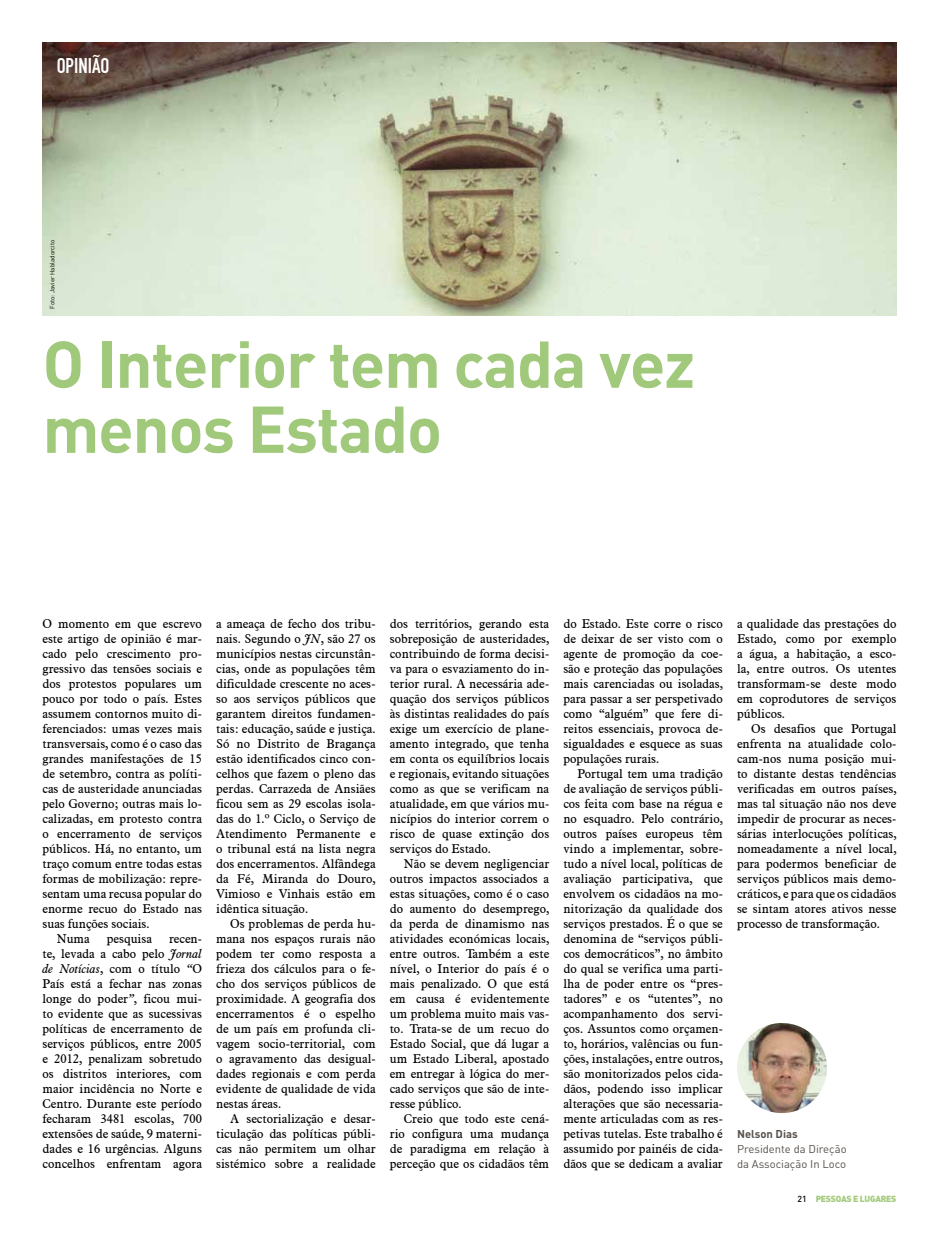
<style>
.page{position:relative;width:939px;height:1234px;background:#fff}
.page>*{position:absolute;margin:0;border:0;box-sizing:border-box;transform-origin:0 0}
.t1{font:700 65px/65px "DIN";letter-spacing:-.02em;color:#a1c97b}
.t2{font:21px "DIN Engschrift Std";color:#fff}
.t3{font:12.5px/15px "Aldine 721 BT";color:#000;text-align:justify}
.t4{font:11.25px/15px "DIN";color:#57514d}
.t5{font:700 11.25px "DIN";color:#57514d}
.t6{font:8.75px "DIN Black Alternate";letter-spacing:-.03em;color:#a1c97b}
.t7{font:6.25px "DIN";color:#000}
.s1{font-style:italic}
.s2{font-family:"DIN";font-weight:500;color:#000}
</style>
<div class="page">
<img style="left:43px;top:43px;width:853px;height:272px">
<img style="left:737px;top:1022px;width:90px;height:90px;border-radius:50%">
<h2 class="t2" style="left:57px;top:53px;width:54px">OPINIÃO</h2>
<p class="t7" style="left:48px;top:308px;width:71px;rotate:-90deg">Foto: Javier Habladorcito</p>
<h1 class="t1" style="left:43px;top:329px;width:654px">O Interior tem cada vez menos Estado</h1>
<p class="t3" style="left:43px;top:615px;width:161px">O momento em que escrevo</p>
<p class="t3" style="left:43px;top:630px;width:161px">este artigo de opinião é mar-</p>
<p class="t3" style="left:43px;top:645px;width:161px">cado pelo crescimento pro-</p>
<p class="t3" style="left:43px;top:660px;width:161px">gressivo das tensões sociais e</p>
<p class="t3" style="left:43px;top:675px;width:161px">dos protestos populares um</p>
<p class="t3" style="left:43px;top:690px;width:161px">pouco por todo o país. Estes</p>
<p class="t3" style="left:43px;top:705px;width:161px">assumem contornos muito di-</p>
<p class="t3" style="left:43px;top:720px;width:161px">ferenciados: umas vezes mais</p>
<p class="t3" style="left:43px;top:735px;width:161px">transversais, como é o caso das</p>
<p class="t3" style="left:43px;top:750px;width:161px">grandes manifestações de 15</p>
<p class="t3" style="left:43px;top:765px;width:161px">de setembro, contra as políti-</p>
<p class="t3" style="left:43px;top:780px;width:161px">cas de austeridade anunciadas</p>
<p class="t3" style="left:43px;top:795px;width:161px">pelo Governo; outras mais lo-</p>
<p class="t3" style="left:43px;top:810px;width:161px">calizadas, em protesto contra</p>
<p class="t3" style="left:43px;top:825px;width:161px">o encerramento de serviços</p>
<p class="t3" style="left:43px;top:840px;width:161px">públicos. Há, no entanto, um</p>
<p class="t3" style="left:43px;top:855px;width:161px">traço comum entre todas estas</p>
<p class="t3" style="left:43px;top:870px;width:161px">formas de mobilização: repre-</p>
<p class="t3" style="left:43px;top:885px;width:161px">sentam uma recusa popular do</p>
<p class="t3" style="left:43px;top:900px;width:161px">enorme recuo do Estado nas</p>
<p class="t3" style="left:43px;top:915px;width:109px">suas funções sociais.</p>
<p class="t3" style="left:57px;top:930px;width:35px">Numa</p>
<p class="t3" style="left:107px;top:930px;width:47px">pesquisa</p>
<p class="t3" style="left:43px;top:930px;width:161px;text-indent:127px">recen&shy;te, levada a cabo pelo <span class="s1">Jornal de Notícias</span>, com o título <span class="s1">“</span>O País está a fechar nas zonas longe do poder<span class="s1">”</span>, ficou mui&shy;to evidente que as sucessivas políticas de encerramento de serviços públicos, entre 2005 e 2012, penalizam sobretudo os distritos interiores, com maior incidência no Norte e Centro. Durante este período fecharam 3481 escolas, 700 extensões de saúde, 9 materni&shy;dades e 16 urgências. Alguns concelhos enfrentam agora</p>
<p class="t3" style="left:216px;top:615px;width:161px">a ameaça de fecho dos tribu&shy;nais. Segundo o <span class="s1">JN</span>, são 27 os municípios nestas circunstân&shy;cias, onde as populações têm dificuldade crescente no aces&shy;so aos serviços públicos que garantem direitos fundamen&shy;tais: educação, saúde e justiça.<br>Só no Distrito de Bragança estão identificados cinco con&shy;celhos que fazem o pleno das perdas. Carrazeda de Ansiães ficou sem as 29 escolas isola&shy;das do 1.º Ciclo, o Serviço de Atendimento Permanente e o tribunal está na lista negra dos encerramentos. Alfândega da Fé, Miranda do Douro, Vimioso e Vinhais estão em idêntica situação.</p>
<p class="t3" style="left:216px;top:915px;width:161px;text-indent:14px">Os problemas de perda hu&shy;mana nos espaços rurais não podem ter como resposta a frieza dos cálculos para o fe&shy;cho dos serviços públicos de proximidade. A geografia dos encerramentos é o espelho de um país em profunda cli&shy;vagem socio-territorial, com o agravamento das desigual&shy;dades regionais e com perda evidente de qualidade de vida nestas áreas.</p>
<p class="t3" style="left:216px;top:1110px;width:161px;text-indent:14px">A sectorialização e desar&shy;ticulação das políticas públi&shy;cas não permitem um olhar sistémico sobre a realidade</p>
<p class="t3" style="left:390px;top:615px;width:161px">dos territórios, gerando esta sobreposição de austeridades, contribuindo de forma decisi&shy;va para o esvaziamento do in&shy;terior rural. A necessária ade&shy;quação dos serviços públicos às distintas realidades do país exige um exercício de plane&shy;amento integrado, que tenha em conta os equilíbrios locais e regionais, evitando situações como as que se verificam na atualidade, em que vários mu&shy;nicípios do interior correm o risco de quase extinção dos serviços do Estado.</p>
<p class="t3" style="left:390px;top:855px;width:161px;text-indent:14px">Não se devem negligenciar outros impactos associados a estas situações, como é o caso do aumento do desemprego, da perda de dinamismo nas atividades económicas locais, entre outros. Também a este nível, o Interior do país é o mais penalizado. O que está em causa é evidentemente um problema muito mais vas&shy;to. Trata-se de um recuo do Estado Social, que dá lugar a um Estado Liberal, apostado em entregar à lógica do mer&shy;cado serviços que são de inte&shy;resse público.</p>
<p class="t3" style="left:390px;top:1110px;width:161px;text-indent:14px">Creio que todo este cená&shy;rio configura uma mudança de paradigma em relação à perceção que os cidadãos têm</p>
<p class="t3" style="left:563px;top:615px;width:161px">do Estado. Este corre o risco de deixar de ser visto com o agente de promoção da coe&shy;são e proteção das populações mais carenciadas ou isoladas, para passar a ser perspetivado como “alguém” que fere di&shy;reitos essenciais, provoca de&shy;sigualdades e esquece as suas populações rurais.</p>
<p class="t3" style="left:563px;top:765px;width:161px;text-indent:14px">Portugal tem uma tradição de avaliação de serviços públi&shy;cos feita com base na régua e no esquadro. Pelo contrário, outros países europeus têm vindo a implementar, sobre&shy;tudo a nível local, políticas de avaliação participativa, que envolvem os cidadãos na mo&shy;nitorização da qualidade dos serviços prestados. É o que se denomina de “serviços públi&shy;cos democráticos”, no âmbito do qual se verifica uma parti&shy;lha de poder entre os “pres&shy;tadores” e os “utentes”, no acompanhamento dos servi&shy;ços. Assuntos como orçamen&shy;to, horários, valências ou fun&shy;ções, instalações, entre outros, são monitorizados pelos cida&shy;dãos, podendo isso implicar alterações que são necessaria&shy;mente articuladas com as res&shy;petivas tutelas. Este trabalho é assumido por painéis de cida&shy;dãos que se dedicam a avaliar</p>
<p class="t3" style="left:737px;top:615px;width:161px">a qualidade das prestações do Estado, como por exemplo a água, a habitação, a esco&shy;la, entre outros. Os utentes transformam-se deste modo em coprodutores de serviços públicos.</p>
<p class="t3" style="left:737px;top:720px;width:161px;text-indent:14px">Os desafios que Portugal enfrenta na atualidade colo&shy;cam-nos numa posição mui&shy;to distante destas tendências verificadas em outros países, mas tal situação não nos deve impedir de procurar as neces&shy;sárias interlocuções políticas, nomeadamente a nível local, para podermos beneficiar de serviços públicos mais demo&shy;cráticos, e para que os cidadãos se sintam atores ativos nesse processo de transformação.</p>
<p class="t5" style="left:737px;top:1126px;width:62px">Nelson Dias</p>
<p class="t4" style="left:737px;top:1141px;width:111px">Presidente da Direção da Associação In Loco</p>
<p class="t6" style="left:798px;top:1192px;width:100px"><span class="s2">21</span> PESSOAS E LUGARES</p>
</div>
